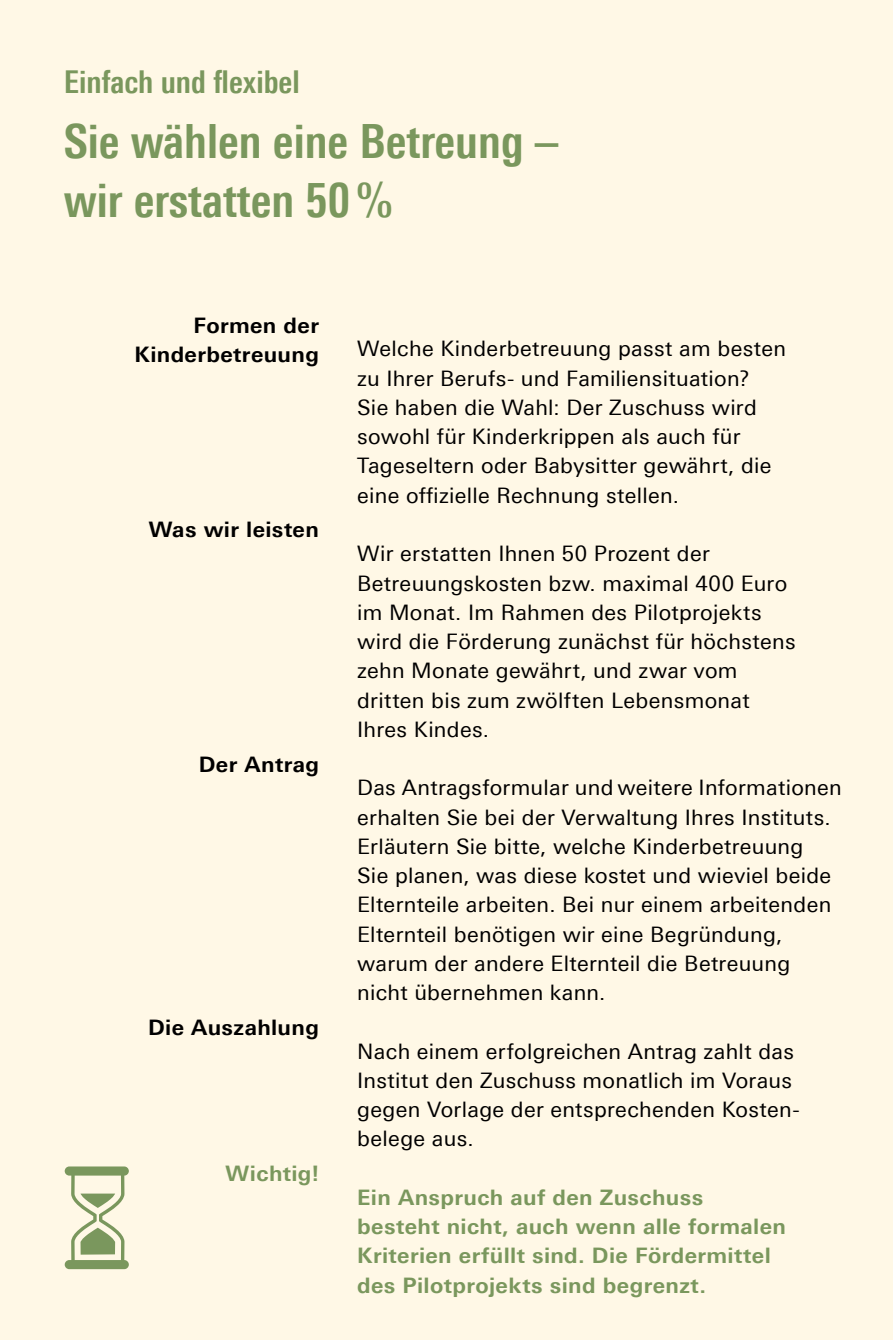
<style>
.page{position:relative;width:893px;height:1340px;background:#fff}
.page>*{position:absolute;margin:0;border:0;box-sizing:border-box;transform-origin:0 0}
.t1{font:700 condensed 47.25px/58.5px "Univers Next Pro";color:#7a975d}
.t2{font:700 condensed 31.5px "Univers Next Pro";color:#7a975d}
.t3{font:21.38px/29.2px "Univers Next Pro";letter-spacing:.015em;color:#000}
.t4{font:700 21.38px/29.2px "Univers Next Pro";letter-spacing:.015em;color:#7a975d}
.t5{font:700 21.38px/29.2px "Univers Next Pro";letter-spacing:.02em;color:#000;text-align:right}
</style>
<div class="page">
<div style="left:0;top:0;width:893px;height:1339px;background:#fff8e6"></div>
<svg style="left:65px;top:1166px;width:64px;height:103px"></svg>
<h2 class="t2" style="left:64px;top:63px;width:237px">Einfach und flexibel</h2>
<h1 class="t1" style="left:64px;top:112px;width:496px">Sie wählen eine Betreung – wir erstatten 50%</h1>
<p class="t5" style="left:134px;top:310px;width:186px">Formen der<br>Kinderbetreuung</p>
<p class="t5" style="left:149px;top:515px;width:172px">Was wir leisten</p>
<p class="t5" style="left:199px;top:749px;width:122px">Der Antrag</p>
<p class="t5" style="left:148px;top:1012px;width:172px">Die Auszahlung</p>
<p class="t4" style="left:226px;top:1158px;width:95px">Wichtig!</p>
<p class="t3" style="left:357px;top:334px;width:430px">Welche Kinderbetreuung passt am besten zu Ihrer Berufs- und Familiensituation?<br>Sie haben die Wahl: Der Zuschuss wird sowohl für Kinderkrippen als auch für Tageseltern oder Babysitter gewährt, die eine offizielle Rechnung stellen.</p>
<p class="t3" style="left:357px;top:539px;width:440px">Wir erstatten Ihnen 50 Prozent der Betreuungskosten bzw. maximal 400 Euro im Monat. Im Rahmen des Pilotprojekts wird die Förderung zunächst für höchstens zehn Monate gewährt, und zwar vom dritten bis zum zwölften Lebensmonat Ihres Kindes.</p>
<p class="t3" style="left:357px;top:773px;width:486px">Das Antragsformular und weitere Informationen erhalten Sie bei der Verwaltung Ihres Instituts.<br>Erläutern Sie bitte, welche Kinderbetreuung<br>Sie planen, was diese kostet und wieviel beide Elternteile arbeiten. Bei nur einem arbeitenden Elternteil benötigen wir eine Begründung, warum der andere Elternteil die Betreuung nicht übernehmen kann.</p>
<p class="t3" style="left:357px;top:1036px;width:442px">Nach einem erfolgreichen Antrag zahlt das Institut den Zuschuss monatlich im Voraus gegen Vorlage der entsprechenden Kosten&shy;belege aus.</p>
<p class="t4" style="left:357px;top:1182px;width:430px">Ein Anspruch auf den Zuschuss besteht nicht, auch wenn alle formalen Kriterien erfüllt sind. Die Fördermittel des Pilotprojekts sind begrenzt.</p>
</div>
